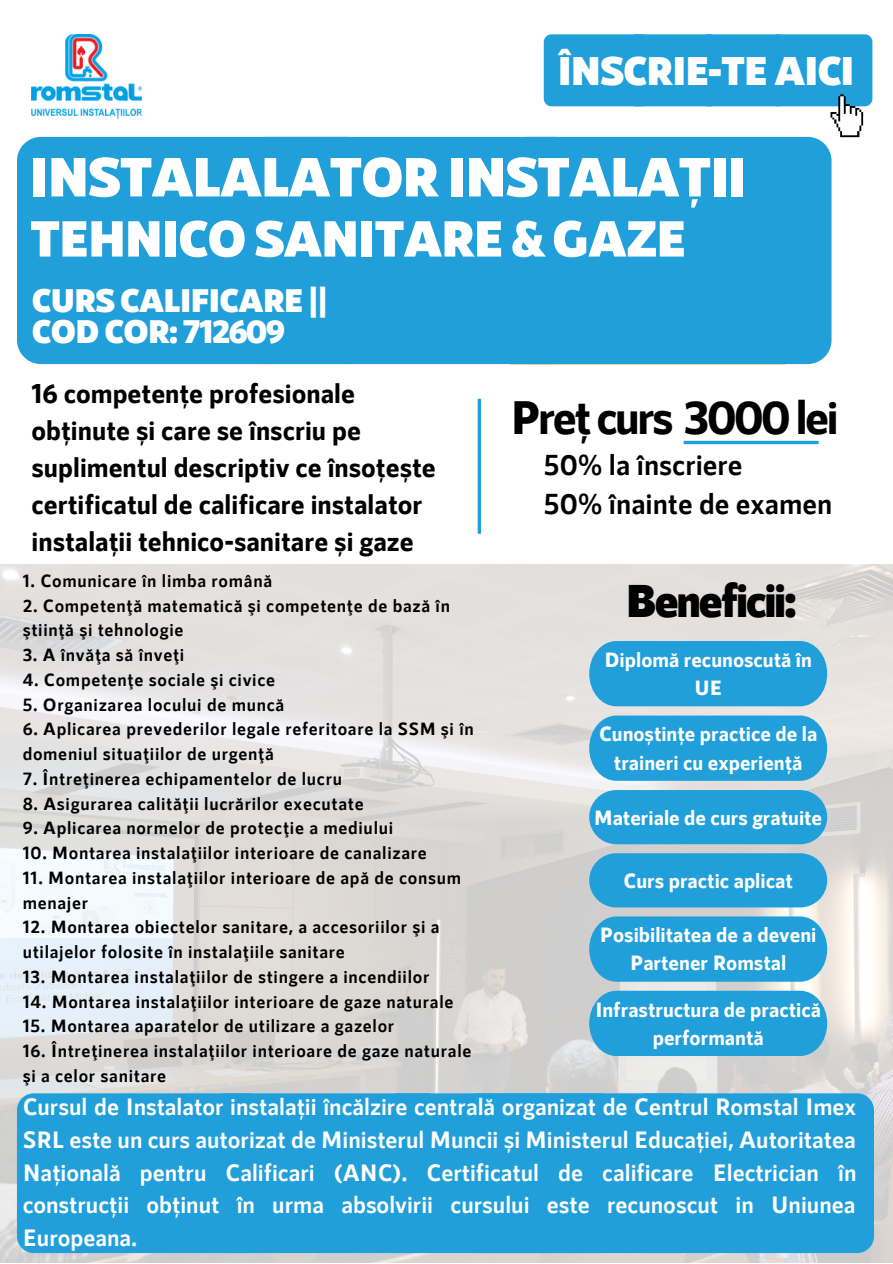
<style>
.page{position:relative;width:893px;height:1264px;background:#fff}
.page>*{position:absolute;margin:0;border:0;box-sizing:border-box;transform-origin:0 0}
.t1{font:900 55.65px "RNS Sanz";letter-spacing:-.04em;color:#fff}
.t2{font:900 51.15px "RNS Sanz";letter-spacing:-.04em;color:#fff}
.t3{font:800 46.65px "RNS Sanz";letter-spacing:-.055em;color:#000}
.t4{font:900 46.65px "RNS Sanz";letter-spacing:-.055em;color:#000}
.t5{font:900 40.65px "RNS Sanz";letter-spacing:-.04em;color:#fefefe}
.t6{font:900 33.15px/31.5px "RNS Sanz";letter-spacing:-.04em;color:#fff}
.t7{font:700 28.65px/39.3px "RNS Sanz";color:#000}
.t8{font:800 27px/37px "RNS Sanz";color:#000}
.t9{font:700 23.4px/32.5px "RNS Sanz";color:#fff;text-align:justify}
.t10{font:800 20.4px/28px "RNS Sanz";color:#fefefe;text-align:center}
.t11{font:700 17.55px/24.8px "RNS Sanz";letter-spacing:.04em;color:#000}
</style>
<div class="page">
<img style="left:0;top:565px;width:892px;height:697px">
<div style="left:17px;top:137px;width:246px;height:227px;background:#209fda"></div>
<div style="left:263px;top:137px;width:263px;height:227px;background:#209fda"></div>
<div style="left:526px;top:137px;width:305px;height:227px;background:#209fda"></div>
<div style="left:17px;top:1093px;width:856px;height:159px;background:#209fda"></div>
<svg style="left:543px;top:34px;width:329px;height:103px"></svg>
<svg style="left:477px;top:399px;width:4px;height:134px"></svg>
<hr style="left:683px;top:441px;width:135px;height:3px;background:#209fda">
<div style="left:589px;top:641px;width:238px;height:65px;background:#209fda"></div>
<div style="left:589px;top:715px;width:238px;height:65px;background:#209fda"></div>
<div style="left:589px;top:790px;width:238px;height:54px;background:#209fda;border-radius:27px"></div>
<div style="left:589px;top:853px;width:238px;height:54px;background:#209fda;border-radius:27px"></div>
<div style="left:589px;top:916px;width:238px;height:65px;background:#209fda"></div>
<div style="left:589px;top:990px;width:238px;height:66px;background:#209fda"></div>
<img style="left:32px;top:34px;width:110px;height:85px">
<h3 class="t5" style="left:557px;top:45px;width:299px">ÎNSCRIE-TE AICI</h3>
<h1 class="t1" style="left:29px;top:141px;width:719px">INSTALALATOR INSTALAȚII</h1>
<h2 class="t2" style="left:29px;top:205px;width:659px">TEHNICO SANITARE &amp; GAZE</h2>
<h3 class="t6" style="left:32px;top:283px;width:298px">CURS CALIFICARE ||<br>COD COR: 712609</h3>
<h3 class="t6" style="left:29px;top:292px;width:298px">CURS CALIFICARE ||<br>COD COR: 712604</h3>
<h3 class="t8" style="left:32px;top:373px;width:406px">16 competențe profesionale obținute și care se înscriu pe suplimentul descriptiv ce însoțește certificatul de calificare instalator instalații tehnico-sanitare și gaze</h3>
<p class="t11" style="left:23px;top:567px;width:251px">1. Comunicare în limba română</p>
<p class="t11" style="left:23px;top:592px;width:429px">2. Competenţă matematică şi competenţe de bază în ştiinţă şi tehnologie</p>
<p class="t11" style="left:23px;top:641px;width:163px">3. A învăţa să înveţi</p>
<p class="t11" style="left:23px;top:666px;width:254px">4. Competenţe sociale şi civice</p>
<p class="t11" style="left:23px;top:691px;width:263px">5. Organizarea locului de muncă</p>
<p class="t11" style="left:23px;top:716px;width:452px">6. Aplicarea prevederilor legale referitoare la SSM şi în domeniul situaţiilor de urgenţă</p>
<p class="t11" style="left:23px;top:765px;width:321px">7. Întreţinerea echipamentelor de lucru</p>
<p class="t11" style="left:23px;top:790px;width:342px">8. Asigurarea calităţii lucrărilor executate</p>
<p class="t11" style="left:23px;top:815px;width:372px">9. Aplicarea normelor de protecţie a mediului</p>
<p class="t11" style="left:23px;top:839px;width:405px">10. Montarea instalaţiilor interioare de canalizare</p>
<p class="t11" style="left:23px;top:864px;width:440px">11. Montarea instalaţiilor interioare de apă de consum menajer</p>
<p class="t11" style="left:23px;top:913px;width:418px">12. Montarea obiectelor sanitare, a accesoriilor şi a utilajelor folosite în instalaţiile sanitare</p>
<p class="t11" style="left:23px;top:963px;width:408px">13. Montarea instalaţiilor de stingere a incendiilor</p>
<p class="t11" style="left:23px;top:988px;width:432px">14. Montarea instalaţiilor interioare de gaze naturale</p>
<p class="t11" style="left:23px;top:1012px;width:373px">15. Montarea aparatelor de utilizare a gazelor</p>
<p class="t11" style="left:23px;top:1037px;width:450px">16. Întreţinerea instalaţiilor interioare de gaze naturale şi a celor sanitare</p>
<h3 class="t3" style="left:510px;top:387px;width:329px">Preț curs 3000 lei</h3>
<h3 class="t7" style="left:544px;top:443px;width:290px">50% la înscriere<br>50% înainte de examen</h3>
<h3 class="t4" style="left:625px;top:570px;width:173px">Beneficii:</h3>
<p class="t10" style="left:604px;top:644px;width:209px">Diplomă recunoscută în<br>UE</p>
<p class="t10" style="left:599px;top:719px;width:220px">Cunoștințe practice de la traineri cu experiență</p>
<p class="t10" style="left:594px;top:802px;width:229px">Materiale de curs gratuite</p>
<p class="t10" style="left:623px;top:865px;width:171px">Curs practic aplicat</p>
<p class="t10" style="left:600px;top:920px;width:218px">Posibilitatea de a deveni<br>Partener Romstal</p>
<p class="t10" style="left:595px;top:994px;width:227px">Infrastructura de practică performantă</p>
<p class="t9" style="left:23px;top:1089px;width:835px">Cursul de Instalator instalații încălzire centrală organizat de Centrul Romstal Imex SRL este un curs autorizat de Ministerul Muncii și Ministerul Educației, Autoritatea Națională pentru Calificari (ANC). Certificatul de calificare Electrician în construcții obținut în urma absolvirii cursului este recunoscut in Uniunea Europeana.</p>
</div>
